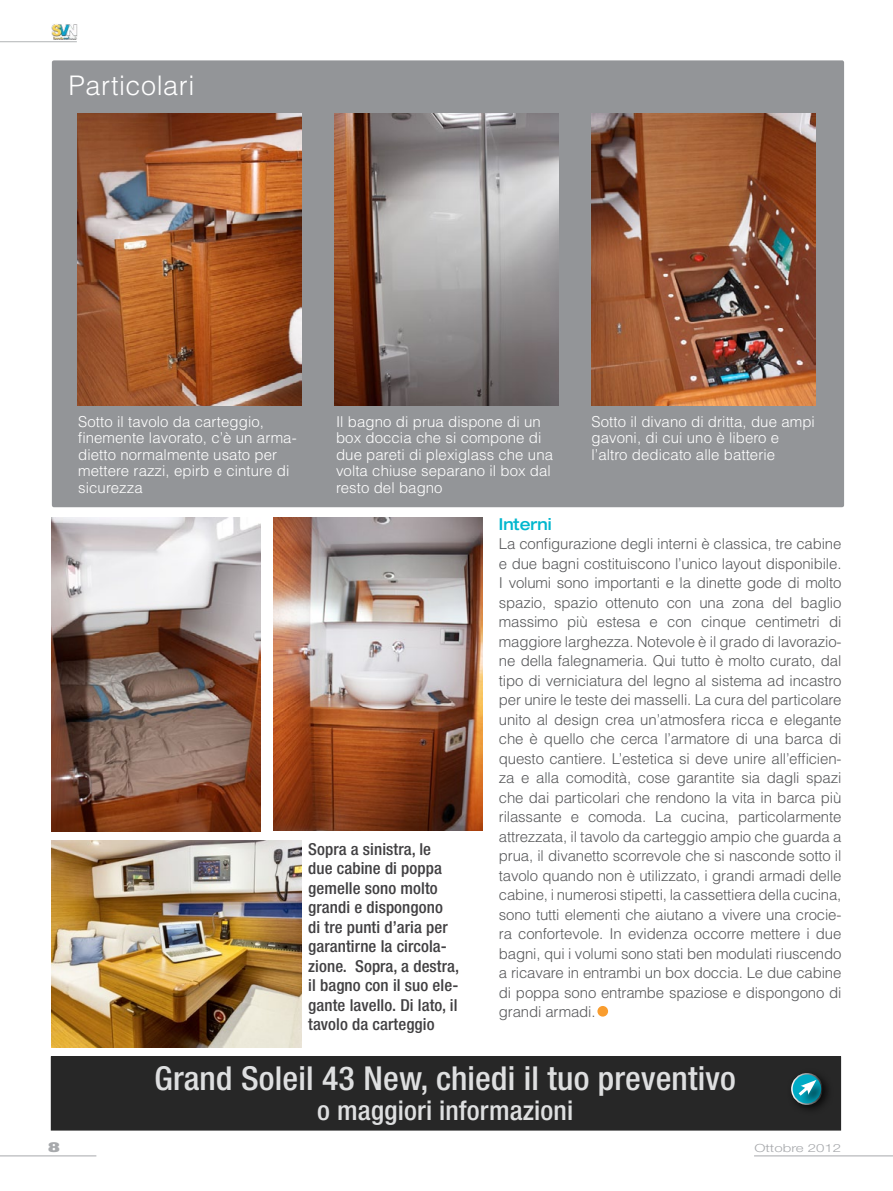
<style>
.page{position:relative;width:893px;height:1191px;background:#fff}
.page>*{position:absolute;margin:0;border:0;box-sizing:border-box;transform-origin:0 0}
.t1{font:500 condensed 33px "Helvetica Neue";letter-spacing:.005em;color:#dedfe0}
.t2{font:500 condensed 27px "Helvetica Neue";letter-spacing:.005em;color:#dedfe0}
.t3{font:300 27px "Helvetica";letter-spacing:.02em;color:#fff}
.t4{font:500 condensed 16.5px/19.5px "Helvetica Neue";letter-spacing:.005em;color:#414042}
.t5{font:500 expanded 16.5px "Helvetica Neue";color:#00b7ce;scale:.91 1}
.t6{font:300 15px/19.5px "Helvetica";letter-spacing:-.01em;color:#58595b;text-align:justify}
.t7{font:300 15px/16.5px "Helvetica";letter-spacing:.005em;color:#fff}
.t8{font:13.5px "Gothic Thirteen";color:#a7a9ac;scale:2 1}
.t9{font:300 11.25px "Helvetica Neue";color:#a7a9ac;scale:1.33 1}
</style>
<div class="page">
<img style="left:52px;top:24px;width:25px;height:16px">
<hr style="left:0;top:41px;width:77px;height:1px;background:#b1b4b6">
<hr style="left:0;top:1155px;width:96px;height:1px;background:#a7a9ac">
<img style="left:52px;top:518px;width:209px;height:313px">
<div style="left:52px;top:60px;width:792px;height:447px;background:#939598;border-radius:2px"></div>
<img style="left:592px;top:113px;width:223px;height:292px">
<img style="left:78px;top:113px;width:224px;height:292px">
<img style="left:335px;top:113px;width:224px;height:292px">
<img style="left:274px;top:518px;width:208px;height:312px">
<div style="left:51px;top:1057px;width:789px;height:73px;background:#272727"></div>
<div style="left:51px;top:1056px;width:790px;height:74px;border:1px solid #000"></div>
<svg style="left:792px;top:1073px;width:30px;height:31px"></svg>
<div style="left:791px;top:1073px;width:32px;height:32px;border:2px solid #fff;border-radius:50%"></div>
<div style="left:797px;top:1078px;width:33px;height:31px;background:#000;opacity:.75"></div>
<svg style="left:795px;top:1079px;width:21px;height:19px"></svg>
<hr style="left:754px;top:1155px;width:139px;height:1px;background:#a7a9ac">
<img style="left:52px;top:840px;width:250px;height:207px">
<div style="left:597px;top:1006px;width:11px;height:10px;background:#f99d2f;border-radius:50%"></div>
<h2 class="t3" style="left:68px;top:68px;width:127px">Particolari</h2>
<p class="t8" style="left:48px;top:1138px;width:7px">8</p>
<p class="t7" style="left:78px;top:412px;width:220px">Sotto il tavolo da carteggio, finemente lavorato, c’è un arma&shy;dietto normalmente usato per mettere razzi, epirb e cinture di sicurezza</p>
<p class="t7" style="left:336px;top:412px;width:219px">Il bagno di prua dispone di un box doccia che si compone di due pareti di plexiglass che una volta chiuse separano il box dal resto del bagno</p>
<p class="t7" style="left:592px;top:412px;width:225px">Sotto il divano di dritta, due ampi gavoni, di cui uno è libero e l’altro dedicato alle batterie</p>
<p class="t4" style="left:308px;top:839px;width:152px">Sopra a sinistra, le due cabine di poppa gemelle sono molto grandi e dispongono<br>di tre punti d’aria per garantirne la circola&shy;zione. Sopra, a destra, il bagno con il suo ele&shy;gante lavello. Di lato, il tavolo da carteggio</p>
<p class="t5" style="left:499px;top:513px;width:59px">Interni</p>
<p class="t6" style="left:499px;top:533px;width:344px">La configurazione degli interni è classica, tre cabine e due bagni costituiscono l’unico layout disponibile.<br>I volumi sono importanti e la dinette gode di molto spazio, spazio ottenuto con una zona del baglio massimo più estesa e con cinque centimetri di maggiore larghezza. Notevole è il grado di lavorazio&shy;ne della falegnameria. Qui tutto è molto curato, dal tipo di verniciatura del legno al sistema ad incastro per unire le teste dei masselli. La cura del particolare unito al design crea un’atmosfera ricca e elegante che è quello che cerca l’armatore di una barca di questo cantiere. L’estetica si deve unire all’efficien&shy;za e alla comodità, cose garantite sia dagli spazi che dai particolari che rendono la vita in barca più rilassante e comoda. La cucina, particolarmente attrezzata, il tavolo da carteggio ampio che guarda a prua, il divanetto scorrevole che si nasconde sotto il tavolo quando non è utilizzato, i grandi armadi delle cabine, i numerosi stipetti, la cassettiera della cucina, sono tutti elementi che aiutano a vivere una crocie&shy;ra confortevole. In evidenza occorre mettere i due bagni, qui i volumi sono stati ben modulati riuscendo a ricavare in entrambi un box doccia. Le due cabine di poppa sono entrambe spaziose e dispongono di grandi armadi.</p>
<h1 class="t1" style="left:155px;top:1058px;width:583px">Grand Soleil 43 New, chiedi il tuo preventivo</h1>
<h2 class="t2" style="left:317px;top:1094px;width:258px">o maggiori informazioni</h2>
<p class="t9" style="left:754px;top:1141px;width:67px">Ottobre 2012</p>
</div>
